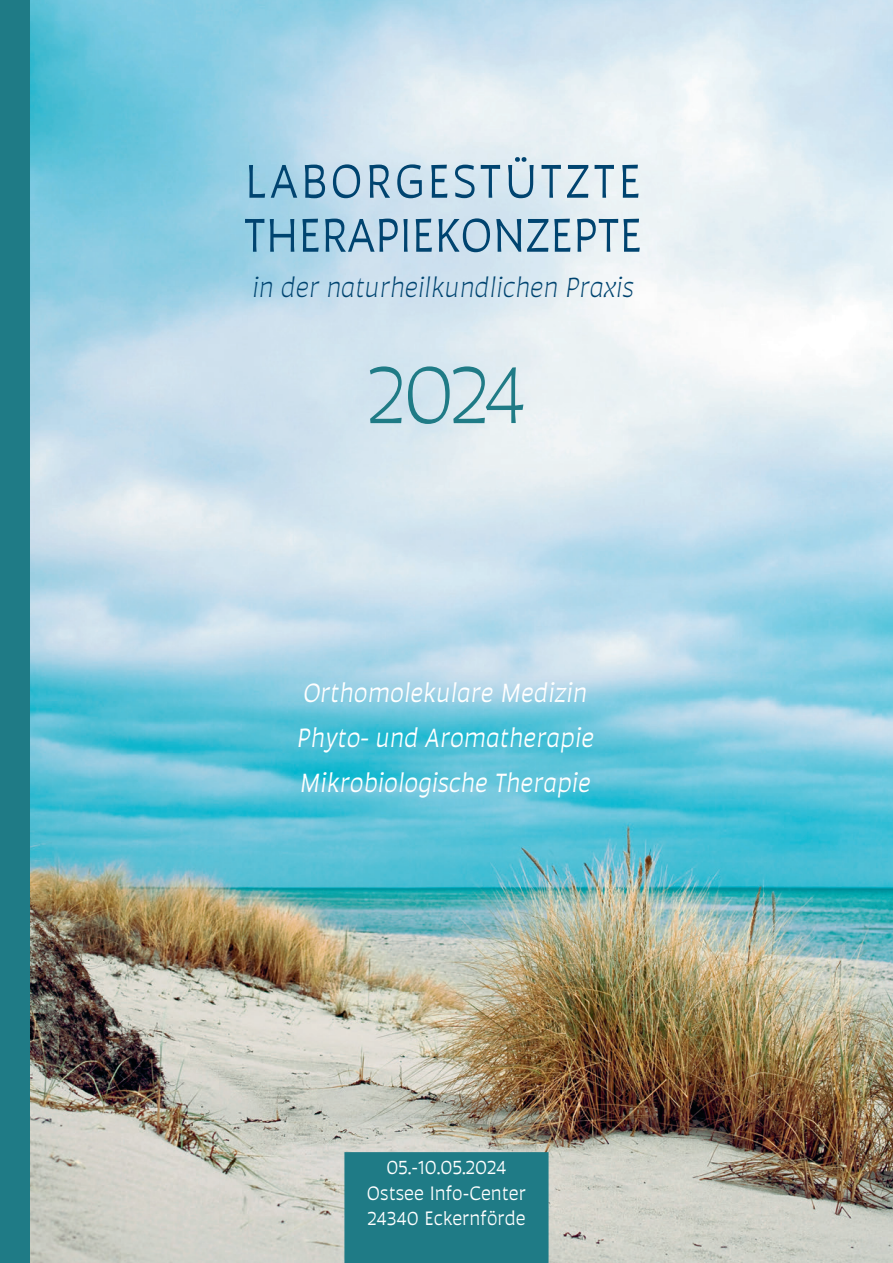
<style>
.page{position:relative;width:893px;height:1263px;background:#fff}
.page>*{position:absolute;margin:0;border:0;box-sizing:border-box;transform-origin:0 0}
.t1{font:300 90px "Auster";color:#1f7b86}
.t2{font:51px "Auster";color:#004470}
.t3{font:51px "Auster";letter-spacing:.06em;color:#004470}
.t4{font:italic 300 30px "Auster";color:#004470}
.t5{font:italic 28.5px "Auster";color:#fff}
.t6{font:21px "Auster";color:#fff}
</style>
<div class="page">
<img style="left:30px;top:0;width:863px;height:1263px">
<svg style="left:341px;top:1148px;width:211px;height:115px;background:#2b808a"></svg>
<div style="left:0;top:0;width:30px;height:1263px;background:#1f7b86"></div>
<p class="t3" style="left:245px;top:153px;width:398px">LABORGESTÜTZTE</p>
<p class="t2" style="left:244px;top:207px;width:400px">THERAPIEKONZEPTE</p>
<p class="t4" style="left:252px;top:271px;width:383px">in der naturheilkundlichen Praxis</p>
<p class="t1" style="left:367px;top:345px;width:160px">2024</p>
<p class="t5" style="left:304px;top:677px;width:285px">Orthomolekulare Medizin</p>
<p class="t5" style="left:297px;top:722px;width:299px">Phyto- und Aromatherapie</p>
<p class="t5" style="left:300px;top:767px;width:293px">Mikrobiologische Therapie</p>
<p class="t6" style="left:386px;top:1156px;width:122px">05.-10.05.2024</p>
<p class="t6" style="left:367px;top:1181px;width:161px">Ostsee Info-Center</p>
<p class="t6" style="left:367px;top:1206px;width:160px">24340 Eckernförde</p>
</div>
